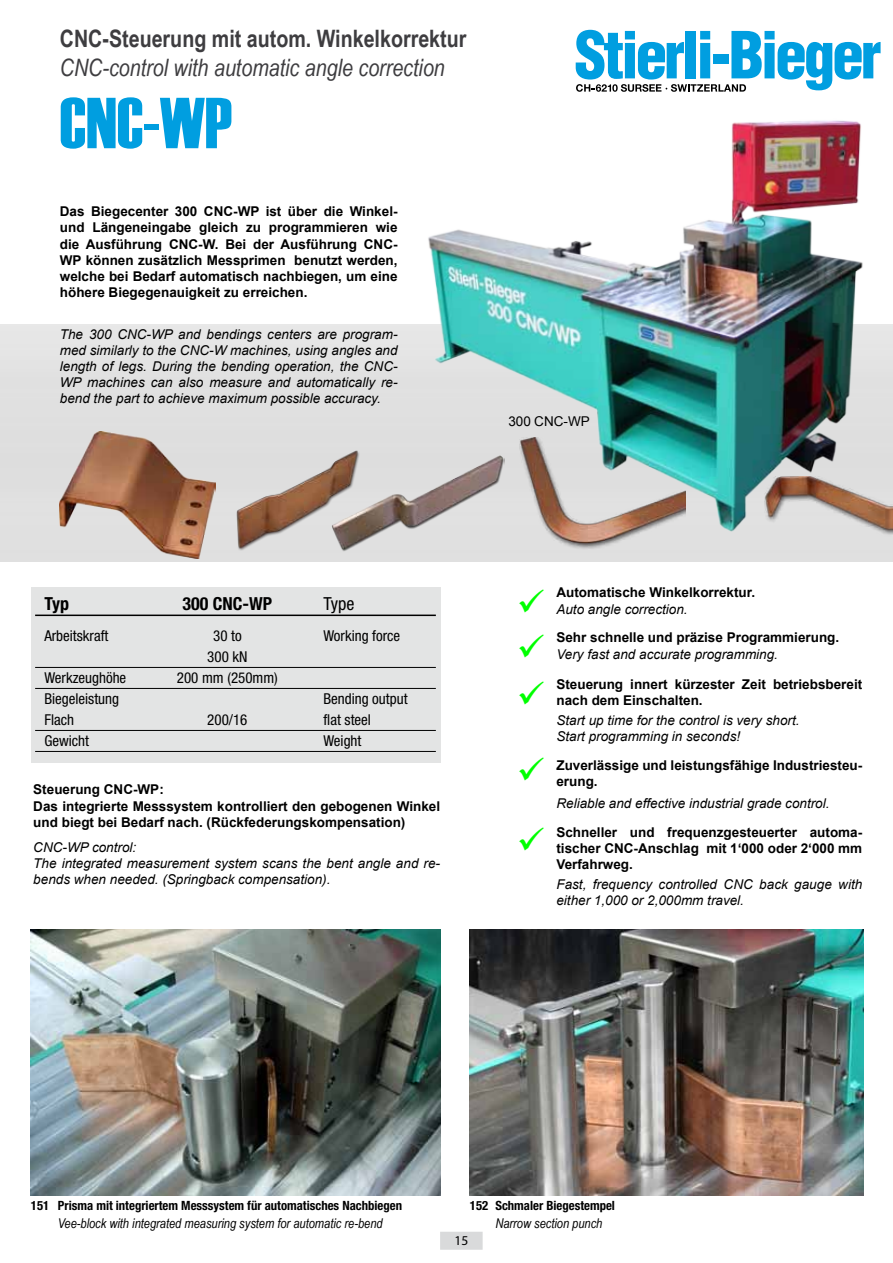
<style>
.page{position:relative;width:893px;height:1263px;background:#fff}
.page>*{position:absolute;margin:0;border:0;box-sizing:border-box;transform-origin:0 0}
.t1{font:72px "Haettenschweiler";color:#009ee0}
.t2{font:36px/45.9px "Wingdings";color:#0f0;text-align:justify}
.t3{font:italic 24px "Arial Narrow";color:#3e3d40}
.t4{font:700 24px "Arial Narrow";color:#3e3d40}
.t5{font:700 condensed 18px "Helvetica Neue LT Std";color:#000}
.t6{font:condensed 18px "Helvetica Neue LT Std";color:#000}
.t7{font:condensed 15px "Helvetica Neue LT Std";color:#000}
.t8{font:700 13.5px/16.2px "Arial";color:#000}
.t9{font:italic 13.5px/16.2px "Arial";color:#000}
.t10{font:italic 13.5px "Arial Narrow";color:#000}
.t11{font:13.5px "Arial";color:#000}
.t12{font:13.5px "Myriad Pro";color:#000}
.t13{font:700 condensed 12.75px "Helvetica Neue LT Std";color:#000}
</style>
<div class="page">
<div style="left:440px;top:1232px;width:43px;height:18px;background:#d9dadb"></div>
<div style="left:31px;top:587px;width:409px;height:176px;background:#e3e4e4"></div>
<div style="left:0;top:325px;width:893px;height:236px;background:#e0e0e0"></div>
<img style="left:31px;top:929px;width:409px;height:266px">
<hr style="left:35px;top:614px;width:401px;height:2px;background:#000">
<hr style="left:35px;top:667px;width:401px;height:1px;background:#000">
<hr style="left:35px;top:688px;width:401px;height:1px;background:#000">
<hr style="left:35px;top:730px;width:401px;height:1px;background:#000">
<hr style="left:35px;top:751px;width:401px;height:1px;background:#000">
<img style="left:470px;top:929px;width:393px;height:266px">
<img style="left:60px;top:431px;width:156px;height:127px">
<img style="left:235px;top:450px;width:127px;height:103px">
<img style="left:519px;top:537px;width:166px;height:17px">
<img style="left:764px;top:477px;width:129px;height:64px">
<img style="left:332px;top:456px;width:172px;height:95px">
<img style="left:406px;top:120px;width:479px;height:417px">
<svg style="left:576px;top:30px;width:304px;height:62px"></svg>
<h3 class="t4" style="left:60px;top:21px;width:408px">CNC-Steuerung mit autom. Winkelkorrektur</h3>
<h3 class="t3" style="left:60px;top:51px;width:386px">CNC-control with automatic angle correction</h3>
<h1 class="t1" style="left:60px;top:74px;width:174px">CNC-WP</h1>
<p class="t8" style="left:60px;top:204px;width:339px;text-align:justify">Das Biegecenter 300 CNC-WP ist über die Winkel&shy;und Längeneingabe gleich zu programmieren wie die Ausführung CNC-W. Bei der Ausführung CNC-WP können zusätzlich Messprimen benutzt werden, welche bei Bedarf automatisch nachbiegen, um eine höhere Biegegenauigkeit zu erreichen.</p>
<p class="t9" style="left:60px;top:326px;width:339px;text-align:justify">The 300 CNC-WP and bendings centers are program&shy;med similarly to the CNC-W machines, using angles and length of legs. During the bending operation, the CNC-WP machines can also measure and automatically re&shy;bend the part to achieve maximum possible accuracy.</p>
<h3 class="t5" style="left:44px;top:593px;width:26px">Typ</h3>
<h3 class="t5" style="left:183px;top:593px;width:91px">300 CNC-WP</h3>
<h3 class="t6" style="left:323px;top:593px;width:32px">Type</h3>
<p class="t7" style="left:44px;top:627px;width:66px">Arbeitskraft</p>
<p class="t7" style="left:213px;top:627px;width:30px">30 to</p>
<p class="t7" style="left:323px;top:627px;width:78px">Working force</p>
<p class="t7" style="left:207px;top:648px;width:42px">300 kN</p>
<p class="t7" style="left:44px;top:669px;width:83px">Werkzeughöhe</p>
<p class="t7" style="left:177px;top:669px;width:102px">200 mm (250mm)</p>
<p class="t7" style="left:44px;top:690px;width:76px">Biegeleistung</p>
<p class="t7" style="left:323px;top:690px;width:86px">Bending output</p>
<p class="t7" style="left:44px;top:711px;width:31px">Flach</p>
<p class="t7" style="left:207px;top:711px;width:42px">200/16</p>
<p class="t7" style="left:323px;top:711px;width:49px">flat steel</p>
<p class="t7" style="left:44px;top:732px;width:46px">Gewicht</p>
<p class="t7" style="left:323px;top:732px;width:40px">Weight</p>
<p class="t8" style="left:33px;top:782px;width:408px">Steuerung CNC-WP:<br>Das integrierte Messsystem kontrolliert den gebogenen Winkel und biegt bei Bedarf nach. (Rückfederungskompensation)</p>
<p class="t9" style="left:33px;top:839px;width:408px">CNC-WP control:<br>The integrated measurement system scans the bent angle and re&shy;bends when needed. (Springback compensation).</p>
<p class="t11" style="left:508px;top:412px;width:83px">300 CNC-WP</p>
<h2 class="t2" style="left:517px;top:582px;width:30px">✓ ✓ ✓</h2>
<p class="t8" style="left:556px;top:585px;width:200px">Automatische Winkelkorrektur.</p>
<p class="t9" style="left:556px;top:601px;width:133px">Auto angle correction.</p>
<p class="t8" style="left:556px;top:630px;width:284px">Sehr schnelle und präzise Programmierung.</p>
<p class="t9" style="left:556px;top:646px;width:223px">Very fast and accurate programming.</p>
<p class="t8" style="left:556px;top:677px;width:307px">Steuerung innert kürzester Zeit betriebsbereit nach dem Einschalten.</p>
<p class="t9" style="left:556px;top:712px;width:245px">Start up time for the control is very short.<br>Start programming in seconds!</p>
<p class="t8" style="left:556px;top:758px;width:307px">Zuverlässige und leistungsfähige Industriesteu&shy;erung.</p>
<p class="t9" style="left:556px;top:795px;width:275px">Reliable and effective industrial grade control.</p>
<p class="t8" style="left:556px;top:824px;width:307px;text-align:justify">Schneller und frequenzgesteuerter automa&shy;tischer CNC-Anschlag mit 1‘000 oder 2‘000 mm Verfahrweg.</p>
<p class="t9" style="left:556px;top:876px;width:307px">Fast, frequency controlled CNC back gauge with either 1,000 or 2,000mm travel.</p>
<p class="t13" style="left:31px;top:1198px;width:373px">151 Prisma mit integriertem Messsystem für automatisches Nachbiegen</p>
<p class="t10" style="left:58px;top:1214px;width:326px">Vee-block with integrated measuring system for automatic re-bend</p>
<p class="t13" style="left:470px;top:1198px;width:147px">152 Schmaler Biegestempel</p>
<p class="t10" style="left:495px;top:1214px;width:109px">Narrow section punch</p>
<p class="t12" style="left:454px;top:1232px;width:15px">15</p>
</div>
